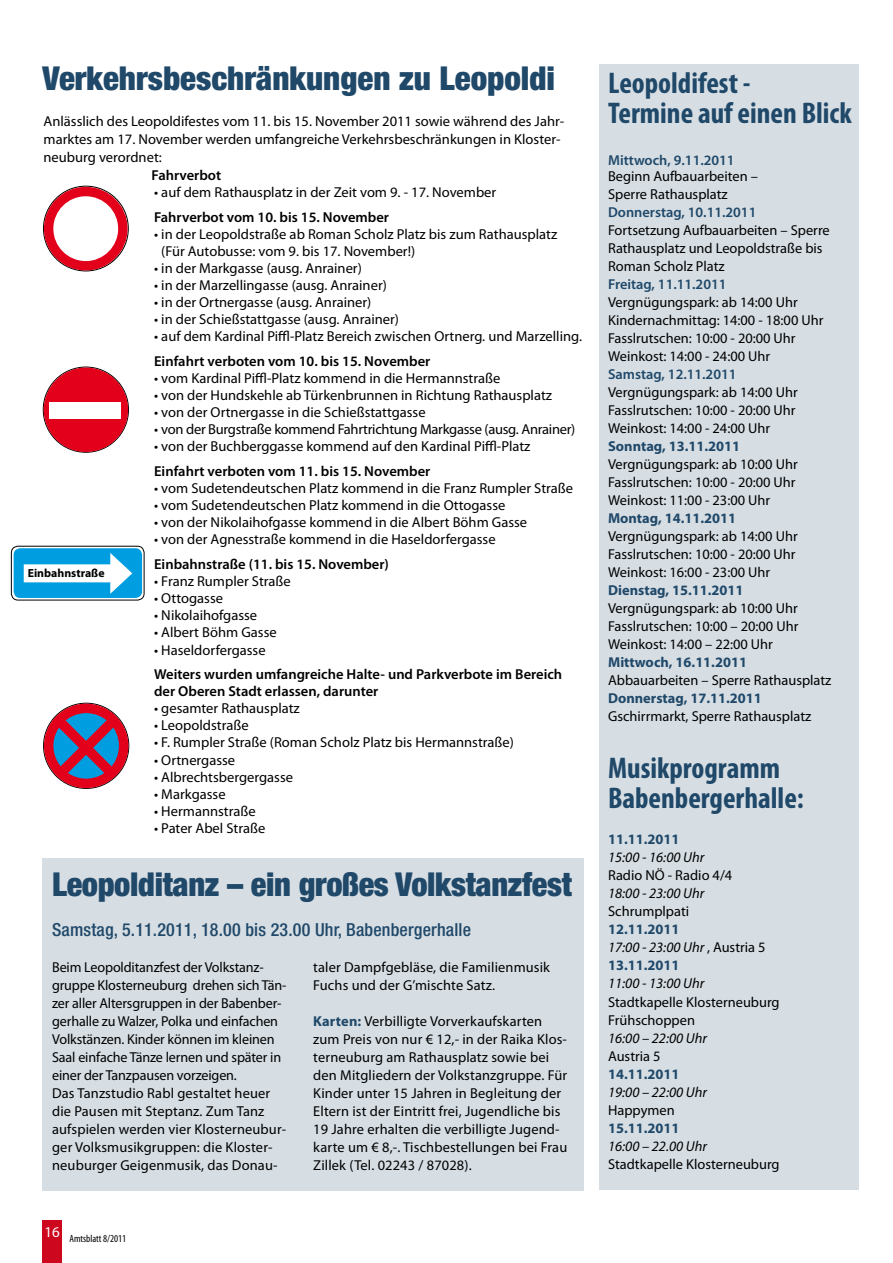
<style>
.page{position:relative;width:893px;height:1263px;background:#fff}
.page>*{position:absolute;margin:0;border:0;box-sizing:border-box;transform-origin:0 0}
.t1{font:900 condensed 33px "Helvetica Neue";letter-spacing:-.01em;color:#204869}
.t2{font:700 condensed 30px/30px "Myriad Pro";color:#204869}
.t3{font:500 condensed 18px "Helvetica Neue";letter-spacing:.01em;color:#204869}
.t4{font:15px "Myriad Pro";color:#fff}
.t5{font:14.4px/18px "Myriad Pro";color:#000}
.t6{font:600 14.4px/17.1px "Myriad Pro";color:#000}
.t7{font:700 14.4px/18px "Myriad Pro";color:#204869}
.t8{font:italic 14.4px "Myriad Pro";color:#000}
.t9{font:600 14.4px "Myriad Pro";color:#204869}
.t10{font:14.4px "Myriad Pro";letter-spacing:-.02em;color:#000}
.t11{font:700 11.85px "Myriad Pro";color:#000}
.t12{font:condensed 10.5px "Myriad Pro";color:#000}
.s1{font-weight:700;color:#204869}
.s2{font-weight:400;font-style:italic;color:#000}
.s3{font-weight:400;color:#000}
</style>
<div class="page">
<div style="left:42px;top:1220px;width:20px;height:43px;background:#cd071e"></div>
<div style="left:43px;top:858px;width:541px;height:333px;background:#d6dee4"></div>
<svg style="left:43px;top:186px;width:85px;height:85px"></svg>
<div style="left:44px;top:187px;width:84px;height:83px;border:9px solid #e2001a;border-radius:50%"></div>
<svg style="left:45px;top:706px;width:83px;height:83px"></svg>
<svg style="left:43px;top:367px;width:85px;height:85px"></svg>
<div style="left:48px;top:372px;width:75px;height:75px;background:#e2001a;border-radius:50%"></div>
<div style="left:44px;top:367px;width:84px;height:85px;border:10px solid #e2001a;border-radius:50%"></div>
<div style="left:50px;top:402px;width:71px;height:16px;background:#fff"></div>
<div style="left:11px;top:546px;width:134px;height:54px;border:1px solid #000;border-radius:7px"></div>
<div style="left:14px;top:548px;width:128px;height:50px;background:#009ee0;border-radius:7px"></div>
<svg style="left:110px;top:553px;width:22px;height:41px"></svg>
<div style="left:24px;top:564px;width:90px;height:18px;background:#fff"></div>
<div style="left:600px;top:64px;width:259px;height:1125px;background:#d6dee4"></div>
<h1 class="t1" style="left:43px;top:58px;width:514px">Verkehrsbeschränkungen zu Leopoldi</h1>
<p class="t5" style="left:44px;top:112px;width:522px">Anlässlich des Leopoldifestes vom 11. bis 15. November 2011 sowie während des Jahr&shy;marktes am 17. November werden umfangreiche Verkehrsbeschränkungen in Kloster&shy;neuburg verordnet:</p>
<p class="t6" style="left:152px;top:166px;width:71px">Fahrverbot</p>
<p class="t5" style="left:154px;top:183px;width:344px">• auf dem Rathausplatz in der Zeit vom 9. - 17. November</p>
<p class="t6" style="left:154px;top:208px;width:236px">Fahrverbot vom 10. bis 15. November</p>
<p class="t5" style="left:161px;top:225px;width:397px;line-height:17.1px;text-indent:-7px">• in der Leopoldstraße ab Roman Scholz Platz bis zum Rathausplatz (Für Autobusse: vom 9. bis 17. November!)</p>
<p class="t5" style="left:154px;top:259px;width:209px">• in der Markgasse (ausg. Anrainer)</p>
<p class="t5" style="left:154px;top:276px;width:234px">• in der Marzellingasse (ausg. Anrainer)</p>
<p class="t5" style="left:154px;top:293px;width:219px">• in der Ortnergasse (ausg. Anrainer)</p>
<p class="t5" style="left:154px;top:310px;width:246px">• in der Schießstattgasse (ausg. Anrainer)</p>
<p class="t5" style="left:154px;top:327px;width:429px">• auf dem Kardinal Piffl-Platz Bereich zwischen Ortnerg. und Marzelling.</p>
<p class="t6" style="left:154px;top:352px;width:278px">Einfahrt verboten vom 10. bis 15. November</p>
<p class="t5" style="left:154px;top:369px;width:348px">• vom Kardinal Piffl-Platz kommend in die Hermannstraße</p>
<p class="t5" style="left:154px;top:386px;width:399px">• von der Hundskehle ab Türkenbrunnen in Richtung Rathausplatz</p>
<p class="t5" style="left:154px;top:403px;width:273px">• von der Ortnergasse in die Schießstattgasse</p>
<p class="t10" style="left:154px;top:421px;width:423px">• von der Burgstraße kommend Fahrtrichtung Markgasse (ausg. Anrainer)</p>
<p class="t5" style="left:154px;top:437px;width:378px">• von der Buchberggasse kommend auf den Kardinal Piffl-Platz</p>
<p class="t6" style="left:154px;top:462px;width:278px">Einfahrt verboten vom 11. bis 15. November</p>
<p class="t5" style="left:154px;top:479px;width:420px">• vom Sudetendeutschen Platz kommend in die Franz Rumpler Straße</p>
<p class="t5" style="left:154px;top:496px;width:353px">• vom Sudetendeutschen Platz kommend in die Ottogasse</p>
<p class="t5" style="left:154px;top:513px;width:375px">• von der Nikolaihofgasse kommend in die Albert Böhm Gasse</p>
<p class="t5" style="left:154px;top:530px;width:343px">• von der Agnesstraße kommend in die Haseldorfergasse</p>
<p class="t6" style="left:154px;top:555px;width:236px">Einbahnstraße (11. bis 15. November)</p>
<p class="t5" style="left:154px;top:572px;width:138px">• Franz Rumpler Straße</p>
<p class="t5" style="left:154px;top:589px;width:70px">• Ottogasse</p>
<p class="t5" style="left:154px;top:606px;width:105px">• Nikolaihofgasse</p>
<p class="t5" style="left:154px;top:623px;width:124px">• Albert Böhm Gasse</p>
<p class="t5" style="left:154px;top:640px;width:113px">• Haseldorfergasse</p>
<p class="t6" style="left:154px;top:665px;width:410px">Weiters wurden umfangreiche Halte- und Parkverbote im Bereich der Oberen Stadt erlassen, darunter</p>
<p class="t5" style="left:154px;top:699px;width:147px">• gesamter Rathausplatz</p>
<p class="t5" style="left:154px;top:716px;width:96px">• Leopoldstraße</p>
<p class="t5" style="left:154px;top:733px;width:361px">• F. Rumpler Straße (Roman Scholz Platz bis Hermannstraße)</p>
<p class="t5" style="left:154px;top:750px;width:83px">• Ortnergasse</p>
<p class="t5" style="left:154px;top:768px;width:140px">• Albrechtsbergergasse</p>
<p class="t5" style="left:154px;top:785px;width:73px">• Markgasse</p>
<p class="t5" style="left:154px;top:802px;width:103px">• Hermannstraße</p>
<p class="t5" style="left:154px;top:819px;width:113px">• Pater Abel Straße</p>
<p class="t11" style="left:28px;top:566px;width:78px">Einbahnstraße</p>
<h1 class="t1" style="left:52px;top:864px;width:521px">Leopolditanz – ein großes Volkstanzfest</h1>
<p class="t3" style="left:52px;top:919px;width:421px">Samstag, 5.11.2011, 18.00 bis 23.00 Uhr, Babenbergerhalle</p>
<p class="t5" style="left:52px;top:958px;width:236px">Beim Leopolditanzfest der Volkstanz&shy;gruppe Klosterneuburg drehen sich Tän&shy;zer aller Altersgruppen in der Babenber&shy;gerhalle zu Walzer, Polka und einfachen Volkstänzen. Kinder können im kleinen Saal einfache Tänze lernen und später in einer der Tanzpausen vorzeigen.<br>Das Tanzstudio Rabl gestaltet heuer die Pausen mit Steptanz. Zum Tanz aufspielen werden vier Klosterneubur&shy;ger Volksmusikgruppen: die Kloster&shy;neuburger Geigenmusik, das Donau-</p>
<p class="t5" style="left:313px;top:958px;width:238px">taler Dampfgebläse, die Familienmusik<br>Fuchs und der G’mischte Satz.</p>
<p class="t5" style="left:313px;top:1012px;width:256px"><span class="s1">Karten:</span> Verbilligte Vorverkaufskarten zum Preis von nur € 12,- in der Raika Klos&shy;terneuburg am Rathausplatz sowie bei den Mitgliedern der Volkstanzgruppe. Für Kinder unter 15 Jahren in Begleitung der Eltern ist der Eintritt frei, Jugendliche bis 19 Jahre erhalten die verbilligte Jugend&shy;karte um € 8,-. Tischbestellungen bei Frau Zillek (Tel. 02243 / 87028).</p>
<p class="t4" style="left:44px;top:1223px;width:17px">16</p>
<p class="t12" style="left:70px;top:1232px;width:58px">Amtsblatt 8/2011</p>
<h2 class="t2" style="left:608px;top:67px;width:245px">Leopoldifest -<br>Termine auf einen Blick</h2>
<p class="t9" style="left:608px;top:151px;width:128px">Mittwoch, 9.11.2011</p>
<p class="t5" style="left:608px;top:167px;width:151px">Beginn Aufbauarbeiten –<br>Sperre Rathausplatz</p>
<p class="t9" style="left:608px;top:203px;width:150px">Donnerstag, 10.11.2011</p>
<p class="t5" style="left:608px;top:221px;width:223px">Fortsetzung Aufbauarbeiten – Sperre<br>Rathausplatz und Leopoldstraße bis<br>Roman Scholz Platz</p>
<p class="t9" style="left:608px;top:275px;width:120px">Freitag, 11.11.2011</p>
<p class="t5" style="left:608px;top:293px;width:217px">Vergnügungspark: ab 14:00 Uhr<br>Kindernachmittag: 14:00 - 18:00 Uhr<br>Fasslrutschen: 10:00 - 20:00 Uhr<br>Weinkost: 14:00 - 24:00 Uhr</p>
<p class="t9" style="left:608px;top:365px;width:130px">Samstag, 12.11.2011</p>
<p class="t5" style="left:608px;top:383px;width:191px">Vergnügungspark: ab 14:00 Uhr<br>Fasslrutschen: 10:00 - 20:00 Uhr<br>Weinkost: 14:00 - 24:00 Uhr</p>
<p class="t7" style="left:608px;top:437px;width:134px">Sonntag, 13.11.2011</p>
<p class="t5" style="left:608px;top:455px;width:191px">Vergnügungspark: ab 10:00 Uhr<br>Fasslrutschen: 10:00 - 20:00 Uhr<br>Weinkost: 11:00 - 23:00 Uhr</p>
<p class="t7" style="left:608px;top:509px;width:130px">Montag, 14.11.2011</p>
<p class="t5" style="left:608px;top:527px;width:191px">Vergnügungspark: ab 14:00 Uhr<br>Fasslrutschen: 10:00 - 20:00 Uhr<br>Weinkost: 16:00 - 23:00 Uhr</p>
<p class="t7" style="left:608px;top:581px;width:137px">Dienstag, 15.11.2011</p>
<p class="t5" style="left:608px;top:599px;width:192px;text-align:justify">Vergnügungspark: ab 10:00 Uhr Fasslrutschen: 10:00 – 20:00 Uhr Weinkost: 14:00 – 22:00 Uhr</p>
<p class="t7" style="left:608px;top:653px;width:140px">Mittwoch, 16.11.2011</p>
<p class="t5" style="left:608px;top:671px;width:225px">Abbauarbeiten – Sperre Rathausplatz</p>
<p class="t7" style="left:608px;top:689px;width:155px">Donnerstag, 17.11.2011</p>
<p class="t5" style="left:608px;top:707px;width:205px">Gschirrmarkt, Sperre Rathausplatz</p>
<h2 class="t2" style="left:608px;top:753px;width:197px">Musikprogramm<br>Babenbergerhalle:</h2>
<p class="t7" style="left:608px;top:830px;width:73px">11.11.2011</p>
<p class="t8" style="left:608px;top:849px;width:98px">15:00 - 16:00 Uhr</p>
<p class="t5" style="left:608px;top:866px;width:126px">Radio NÖ - Radio 4/4</p>
<p class="t8" style="left:608px;top:885px;width:98px">18:00 - 23:00 Uhr</p>
<p class="t5" style="left:608px;top:902px;width:83px">Schrumplpati</p>
<p class="t7" style="left:608px;top:920px;width:159px">12.11.2011<br><span class="s2">17:00 - 23:00 Uhr</span> <span class="s3">, Austria 5<br></span>13.11.2011</p>
<p class="t8" style="left:608px;top:975px;width:98px">11:00 - 13:00 Uhr</p>
<p class="t5" style="left:608px;top:992px;width:173px">Stadtkapelle Klosterneuburg<br>Frühschoppen</p>
<p class="t8" style="left:608px;top:1029px;width:101px">16:00 – 22:00 Uhr</p>
<p class="t5" style="left:608px;top:1046px;width:54px">Austria 5</p>
<p class="t7" style="left:608px;top:1064px;width:73px">14.11.2011</p>
<p class="t8" style="left:608px;top:1083px;width:101px">19:00 – 22:00 Uhr</p>
<p class="t5" style="left:608px;top:1100px;width:68px">Happymen</p>
<p class="t7" style="left:608px;top:1118px;width:73px">15.11.2011</p>
<p class="t8" style="left:608px;top:1137px;width:101px">16:00 – 22.00 Uhr</p>
<p class="t5" style="left:608px;top:1154px;width:173px">Stadtkapelle Klosterneuburg</p>
</div>
